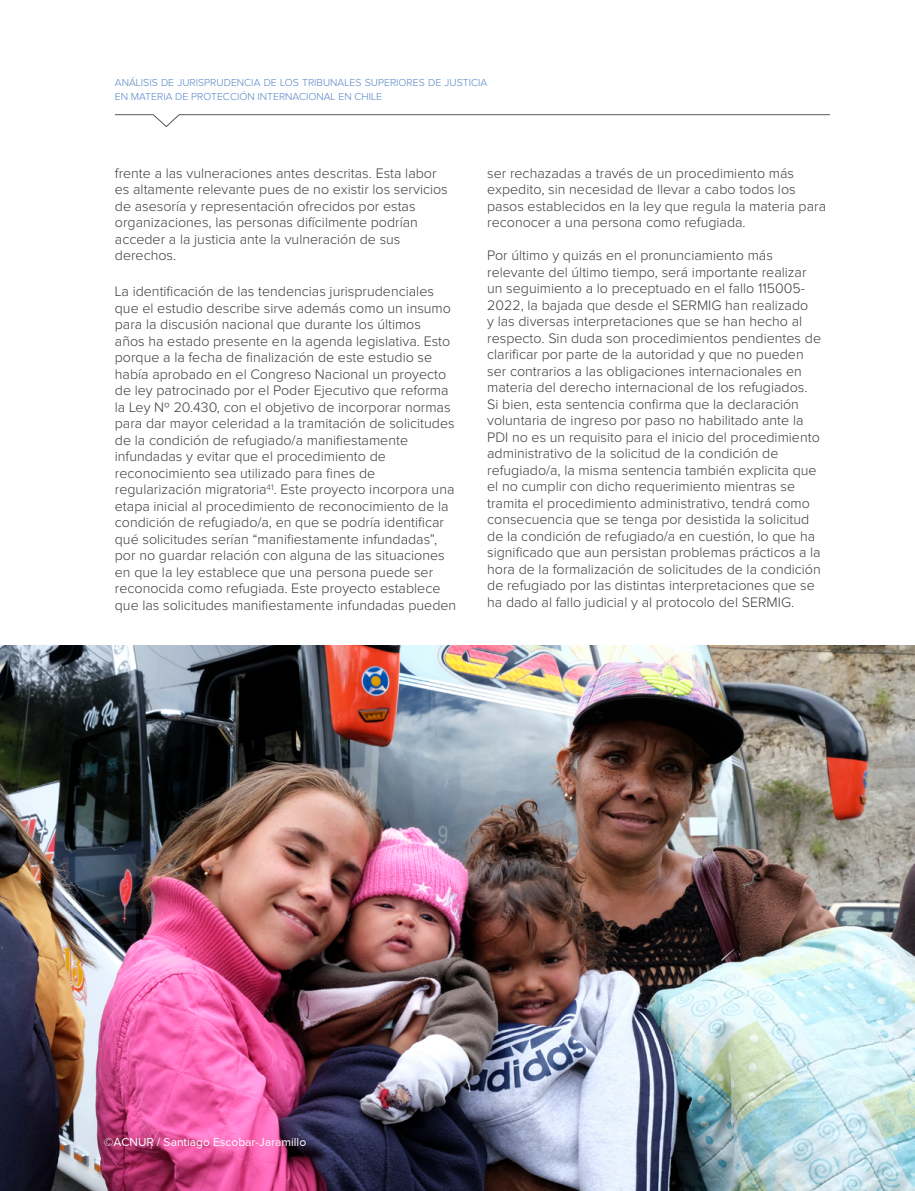
<style>
.page{position:relative;width:915px;height:1191px;background:#fff}
.page>*{position:absolute;margin:0;border:0;box-sizing:border-box;transform-origin:0 0}
.t1{font:300 14.25px/16.5px "Proxima Nova";color:#3c3c3b}
.t2{font:12px "Proxima Nova";color:#fff}
.t3{font:300 10.5px/13.5px "Proxima Nova";color:#5786c5}
</style>
<div class="page">
<img style="left:0;top:645px;width:914px;height:546px">
<svg style="left:114px;top:114px;width:716px;height:13px"></svg>
<p class="t3" style="left:115px;top:76px;width:373px">ANÁLISIS DE JURISPRUDENCIA DE LOS TRIBUNALES SUPERIORES DE JUSTICIA<br>EN MATERIA DE PROTECCIÓN INTERNACIONAL EN CHILE</p>
<p class="t1" style="left:115px;top:165px;width:334px">frente a las vulneraciones antes descritas. Esta labor es altamente relevante pues de no existir los servicios de asesoría y representación ofrecidos por estas organizaciones, las personas difícilmente podrían acceder a la justicia ante la vulneración de sus derechos.</p>
<p class="t1" style="left:115px;top:284px;width:343px">La identificación de las tendencias jurisprudenciales que el estudio describe sirve además como un insumo para la discusión nacional que durante los últimos<br>años ha estado presente en la agenda legislativa. Esto porque a la fecha de finalización de este estudio se había aprobado en el Congreso Nacional un proyecto de ley patrocinado por el Poder Ejecutivo que reforma la Ley Nº 20.430, con el objetivo de incorporar normas para dar mayor celeridad a la tramitación de solicitudes de la condición de refugiado/a manifiestamente infundadas y evitar que el procedimiento de reconocimiento sea utilizado para fines de regularización migratoria<sup>41</sup>. Este proyecto incorpora una etapa inicial al procedimiento de reconocimiento de la condición de refugiado/a, en que se podría identificar qué solicitudes serían “manifiestamente infundadas”, por no guardar relación con alguna de las situaciones en que la ley establece que una persona puede ser reconocida como refugiada. Este proyecto establece que las solicitudes manifiestamente infundadas pueden</p>
<p class="t1" style="left:487px;top:165px;width:340px">ser rechazadas a través de un procedimiento más expedito, sin necesidad de llevar a cabo todos los pasos establecidos en la ley que regula la materia para reconocer a una persona como refugiada.</p>
<p class="t1" style="left:487px;top:248px;width:335px">Por último y quizás en el pronunciamiento más relevante del último tiempo, será importante realizar un seguimiento a lo preceptuado en el fallo 115005- 2022, la bajada que desde el SERMIG han realizado<br>y las diversas interpretaciones que se han hecho al respecto. Sin duda son procedimientos pendientes de clarificar por parte de la autoridad y que no pueden ser contrarios a las obligaciones internacionales en materia del derecho internacional de los refugiados.<br>Si bien, esta sentencia confirma que la declaración voluntaria de ingreso por paso no habilitado ante la PDI no es un requisito para el inicio del procedimiento administrativo de la solicitud de la condición de refugiado/a, la misma sentencia también explicita que el no cumplir con dicho requerimiento mientras se tramita el procedimiento administrativo, tendrá como consecuencia que se tenga por desistida la solicitud de la condición de refugiado/a en cuestión, lo que ha significado que aun persistan problemas prácticos a la hora de la formalización de solicitudes de la condición de refugiado por las distintas interpretaciones que se ha dado al fallo judicial y al protocolo del SERMIG.</p>
<p class="t2" style="left:104px;top:1135px;width:203px">©ACNUR / Santiago Escobar-Jaramillo</p>
</div>
